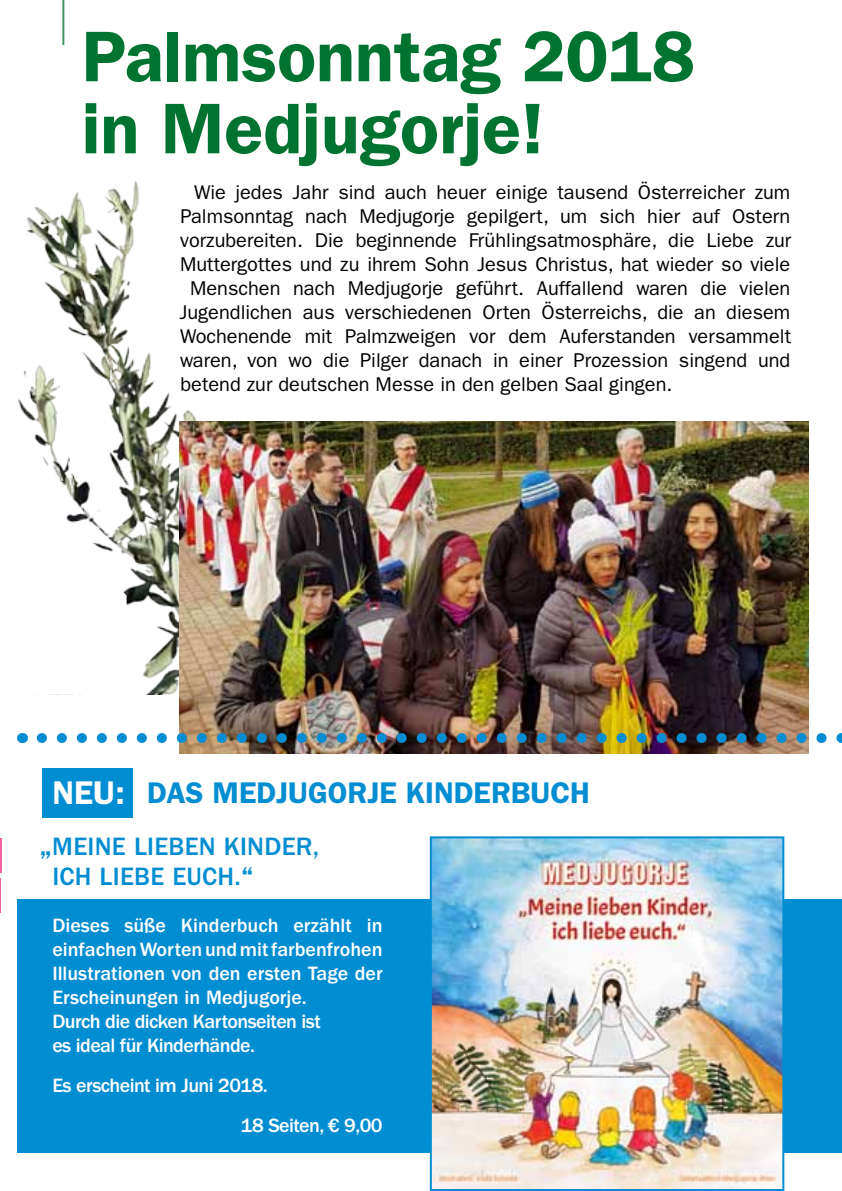
<style>
.page{position:relative;width:842px;height:1191px;background:#fff}
.page>*{position:absolute;margin:0;border:0;box-sizing:border-box;transform-origin:0 0}
.t1{font:600 72px/72px "ITC Franklin Gothic Std";color:#007330}
.t2{font:600 33px "ITC Franklin Gothic Std";color:#fff}
.t3{font:600 30px "ITC Franklin Gothic Std";color:#008dd2}
.t4{font:500 26px "ITC Franklin Gothic Std";color:#008dd2}
.t5{font:20px "ITC Franklin Gothic Std";color:#000}
.t6{font:500 20px/24px "ITC Franklin Gothic Std";color:#fff}
.t7{font:500 20px/40px "ITC Franklin Gothic Std";letter-spacing:-.03em;color:#fff}
.s1{font-weight:600}
</style>
<div class="page">
<hr style="left:0;top:838px;width:1px;height:34px;background:#ef5b99">
<hr style="left:0;top:878px;width:1px;height:34px;background:#ef5b99">
<hr style="left:62px;top:0;width:2px;height:45px;background:#007330">
<img style="left:18px;top:181px;width:179px;height:514px">
<img style="left:179px;top:421px;width:630px;height:332px">
<div style="left:17px;top:899px;width:825px;height:253px;background:#008dd2"></div>
<img style="left:42px;top:733px;width:800px;height:10px">
<img style="left:433px;top:839px;width:348px;height:349px">
<div style="left:430px;top:836px;width:354px;height:355px;border:2px solid #008dd2"></div>
<div style="left:42px;top:768px;width:91px;height:49px;background:#008dd2"></div>
<svg style="left:18px;top:576px;width:110px;height:119px"></svg>
<h1 class="t1" style="left:82px;top:21px;width:615px">Palmsonntag 2018 in Medjugorje!</h1>
<p class="t5" style="left:194px;top:181px;width:598px">Wie jedes Jahr sind auch heuer einige tausend Österreicher zum</p>
<p class="t5" style="left:180px;top:205px;width:611px">Palmsonntag nach Medjugorje gepilgert, um sich hier auf Ostern</p>
<p class="t5" style="left:180px;top:229px;width:613px">vorzubereiten. Die beginnende Frühlingsatmosphäre, die Liebe zur</p>
<p class="t5" style="left:180px;top:253px;width:612px">Muttergottes und zu ihrem Sohn Jesus Christus, hat wieder so viele</p>
<p class="t5" style="left:190px;top:277px;width:602px">Menschen nach Medjugorje geführt. Auffallend waren die vielen</p>
<p class="t5" style="left:179px;top:301px;width:612px">Jugendlichen aus verschiedenen Orten Österreichs, die an diesem</p>
<p class="t5" style="left:180px;top:325px;width:612px">Wochenende mit Palmzweigen vor dem Auferstanden versammelt</p>
<p class="t5" style="left:180px;top:349px;width:612px">waren, von wo die Pilger danach in einer Prozession singend und</p>
<p class="t5" style="left:180px;top:373px;width:494px">betend zur deutschen Messe in den gelben Saal gingen.</p>
<h2 class="t2" style="left:52px;top:773px;width:74px">NEU:</h2>
<h3 class="t4" style="left:40px;top:831px;width:48px"><span class="s1">„</span>Meine</h3>
<h3 class="t4" style="left:134px;top:831px;width:28px">Lieben</h3>
<h3 class="t4" style="left:224px;top:831px;width:16px">Kinder</h3>
<h3 class="t3" style="left:147px;top:775px;width:444px">DAS MEDJUGORJE KINDERBUCH</h3>
<h3 class="t4" style="left:313px;top:831px;width:8px">,</h3>
<h3 class="t4" style="left:52px;top:861px;width:13px">ich</h3>
<h3 class="t4" style="left:100px;top:861px;width:14px">liebe</h3>
<h3 class="t4" style="left:172px;top:861px;width:16px">euch</h3>
<h3 class="t4" style="left:235px;top:861px;width:21px">.<span class="s1">“</span></h3>
<p class="t6" style="left:52px;top:913px;width:332px">Dieses süße Kinderbuch erzählt in einfachen Worten und mit farbenfrohen Illustrationen von den ersten Tage der Erscheinungen in Medjugorje.<br>Durch die dicken Kartonseiten ist<br>es ideal für Kinderhände.</p>
<p class="t7" style="left:241px;top:1065px;width:143px;text-indent:-189px">Es erscheint im Juni 2018.<br>18 Seiten, € 9,00</p>
</div>
